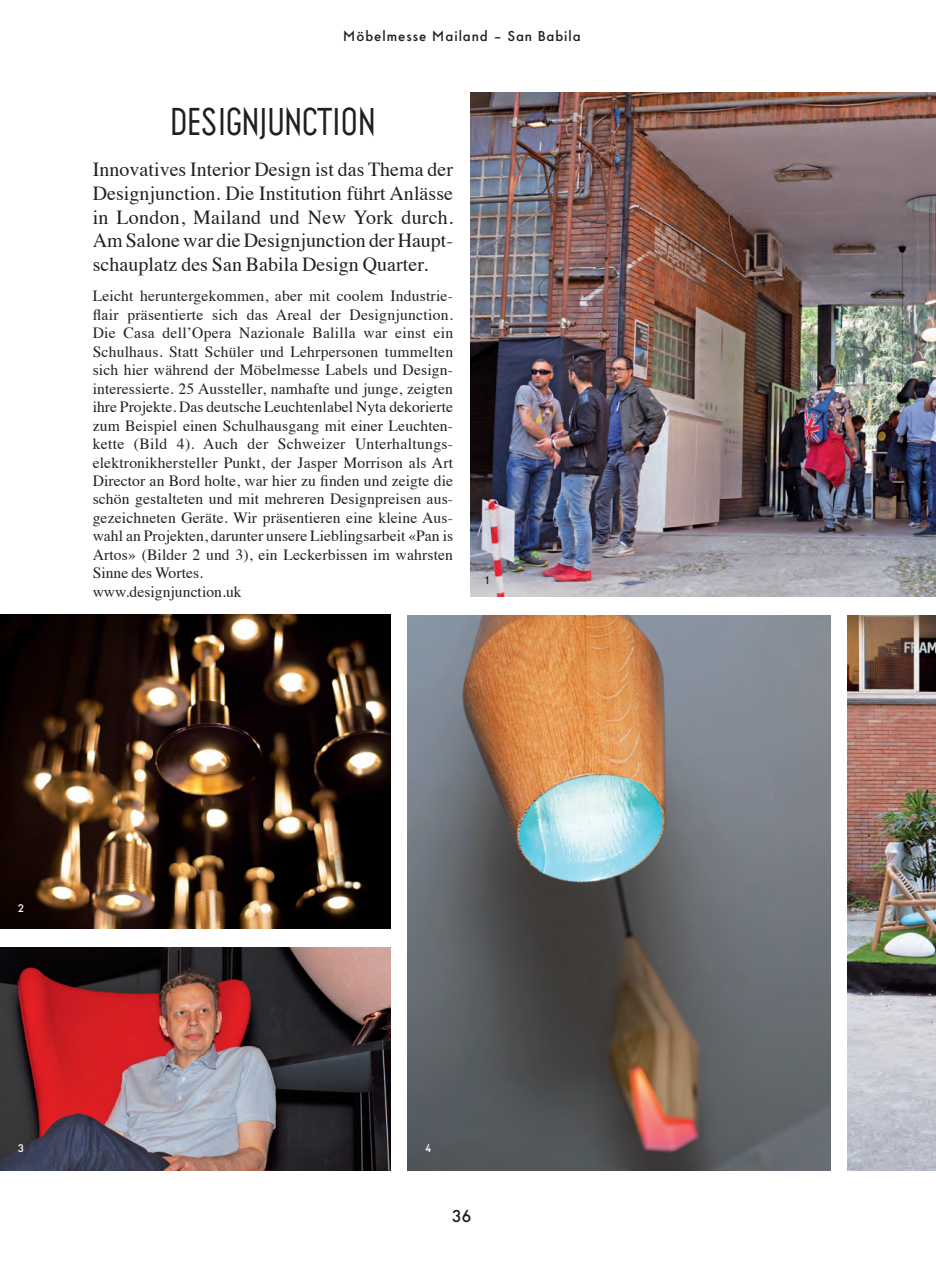
<style>
.page{position:relative;width:936px;height:1263px;background:#fff}
.page>*{position:absolute;margin:0;border:0;box-sizing:border-box;transform-origin:0 0}
.t1{font:36px "Alpina PRL";letter-spacing:.01em;color:#231f20}
.t2{font:19.95px/23.7px "Times";letter-spacing:.005em;color:#231f20;text-align:justify}
.t3{font:18px "Urdorf PRL";color:#231f20}
.t4{font:15.6px/18.5px "Times";letter-spacing:.01em;color:#231f20}
.t5{font:15px "Urdorf PRL";letter-spacing:.06em;color:#231f20}
.t6{font:11.55px "Urdorf PRL";color:#fff}
.t7{font:11.55px "Urdorf PRL";color:#231f20}
</style>
<div class="page">
<img style="left:470px;top:93px;width:465px;height:503px">
<img style="left:0;top:615px;width:390px;height:314px">
<img style="left:0;top:947px;width:390px;height:223px">
<img style="left:407px;top:615px;width:423px;height:555px">
<img style="left:847px;top:615px;width:88px;height:555px">
<p class="t5" style="left:343px;top:27px;width:239px">Möbelmesse Mailand – San Babila</p>
<h1 class="t1" style="left:170px;top:100px;width:206px">DESIGNJUNCTION</h1>
<p class="t2" style="left:93px;top:156px;width:362px">Innovatives Interior Design ist das Thema der Designjunction. Die Institution führt Anlässe in London, Mailand und New York durch.<br>Am Salone war die Designjunction der Haupt&shy;schauplatz des San Babila Design Quarter.</p>
<p class="t4" style="left:93px;top:286px;width:362px">Leicht heruntergekommen, aber mit coolem Industrie&shy;flair präsentierte sich das Areal der Designjunction.<br>Die Casa dell̓Opera Nazionale Balilla war einst ein Schulhaus. Statt Schüler und Lehrpersonen tummelten sich hier während der Möbelmesse Labels und Design&shy;interessierte. 25 Aussteller, namhafte und junge, zeigten ihre Projekte. Das deutsche Leuchtenlabel Nyta dekorierte zum Beispiel einen Schulhausgang mit einer Leuchten&shy;kette (Bild 4). Auch der Schweizer Unterhaltungs&shy;elektronikhersteller Punkt, der Jasper Morrison als Art Director an Bord holte, war hier zu finden und zeigte die schön gestalteten und mit mehreren Designpreisen aus&shy;gezeichneten Geräte. Wir präsentieren eine kleine Aus&shy;wahl an Projekten, darunter unsere Lieblingsarbeit «Pan is Artos» (Bilder 2 und 3), ein Leckerbissen im wahrsten Sinne des Wortes.<br>www.designjunction.uk</p>
<p class="t7" style="left:484px;top:573px;width:7px">1</p>
<p class="t6" style="left:18px;top:901px;width:8px">2</p>
<p class="t6" style="left:18px;top:1141px;width:8px">3</p>
<p class="t6" style="left:425px;top:1141px;width:7px">4</p>
<p class="t3" style="left:451px;top:1205px;width:21px">36</p>
</div>
